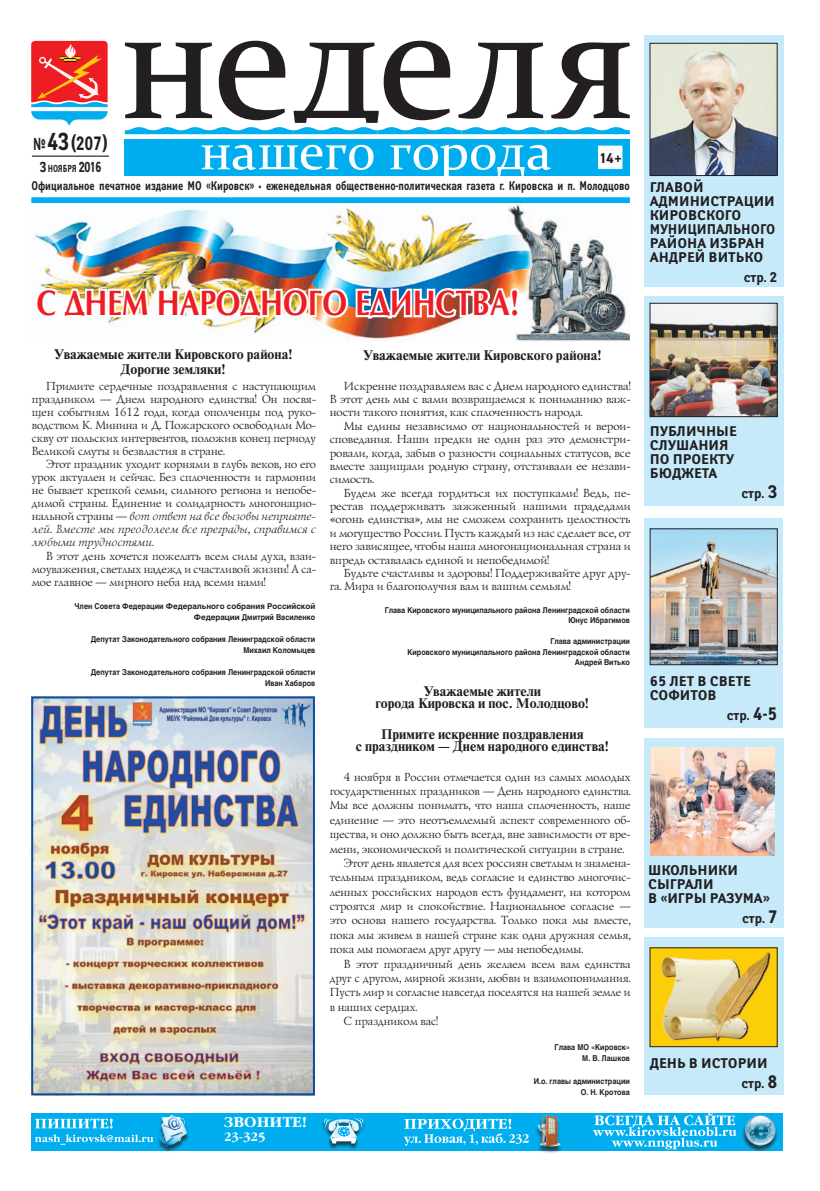
<style>
.page{position:relative;width:820px;height:1191px;background:#fff}
.page>*{position:absolute;margin:0;border:0;box-sizing:border-box;transform-origin:0 0}
.t1{font:700 36px "AG Opus";color:#ee1d23;scale:.82 1}
.t2{font:700 19.2px "Yanus C";color:#231f20;scale:.9 1}
.t3{font:700 14px/14px "Yanus C";color:#231f20}
.t4{font:700 14px "Yanus C";color:#231f20;scale:.9 1}
.t5{font:700 14px "Garamond C";color:#fff}
.t6{font:700 14px "Yanus C";color:#231f20}
.t7{font:700 13.1px/12.4px "Newton C";color:#231f20;text-align:center}
.t8{font:700 12.5px "Yanus C";color:#231f20;scale:.74 1}
.t9{font:12px/13px "Lazurski C";color:#231f20;text-align:justify}
.t10{font:700 12px "Garamond C";color:#fff}
.t11{font:700 10.1px "Yanus C";letter-spacing:-.015em;color:#231f20;scale:.7 1}
.t12{font:700 8px/11px "Helios";color:#231f20;text-align:right;scale:.9 1}
.s1{font-size:17.3px}
.s2{font-size:24.4px}
.s3{font-size:14.4px}
.s4{font-style:italic}
.s5{font-size:18px}
</style>
<div class="page">
<div style="left:643px;top:937px;width:139px;height:158px;background:#c6eafa"></div>
<img style="left:651px;top:949px;width:124px;height:96px">
<div style="left:644px;top:518px;width:138px;height:209px;background:#c6eafa"></div>
<img style="left:651px;top:530px;width:124px;height:133px">
<div style="left:649px;top:528px;width:128px;height:137px;border:1px solid #231f20"></div>
<img style="left:34px;top:699px;width:278px;height:393px">
<div style="left:31px;top:696px;width:284px;height:399px;border:2px solid #0d4da1"></div>
<div style="left:643px;top:738px;width:139px;height:189px;background:#c6eafa"></div>
<img style="left:650px;top:747px;width:124px;height:108px">
<div style="left:643px;top:35px;width:139px;height:252px;background:#c6eafa"></div>
<img style="left:651px;top:45px;width:124px;height:129px">
<div style="left:649px;top:43px;width:128px;height:133px;border:1px solid #231f20"></div>
<div style="left:643px;top:296px;width:139px;height:210px;background:#c6eafa"></div>
<img style="left:651px;top:305px;width:124px;height:110px">
<div style="left:649px;top:303px;width:128px;height:114px;border:1px solid #231f20"></div>
<img style="left:31px;top:203px;width:598px;height:138px">
<img style="left:33px;top:282px;width:489px;height:60px">
<svg style="left:125px;top:41px;width:504px;height:82px"></svg>
<div style="left:125px;top:139px;width:504px;height:37px;background:#00aeef"></div>
<svg style="left:125px;top:127px;width:504px;height:7px"></svg>
<svg style="left:31px;top:41px;width:77px;height:84px;background:#ce686b"></svg>
<svg style="left:201px;top:145px;width:349px;height:31px"></svg>
<hr style="left:32px;top:156px;width:77px;height:1px;background:#231f20">
<div style="left:31px;top:197px;width:598px;height:6px;background:#00aeef"></div>
<div style="left:597px;top:145px;width:25px;height:24px;background:#fff"></div>
<div style="left:596px;top:145px;width:27px;height:25px;border:1px solid #00aeef"></div>
<div style="left:31px;top:1113px;width:751px;height:37px;background:#00aeef"></div>
<div style="left:157px;top:1116px;width:33px;height:36px;background:#231f20;opacity:.75"></div>
<img style="left:160px;top:1115px;width:27px;height:31px">
<div style="left:320px;top:1118px;width:45px;height:32px;background:#231f20;opacity:.75"></div>
<img style="left:324px;top:1118px;width:39px;height:25px">
<div style="left:741px;top:1116px;width:36px;height:36px;background:#231f20;opacity:.75"></div>
<img style="left:743px;top:1115px;width:32px;height:30px">
<svg style="left:35px;top:1134px;width:118px;height:10px"></svg>
<svg style="left:35px;top:1118px;width:78px;height:10px"></svg>
<div style="left:534px;top:1116px;width:28px;height:37px;background:#231f20;opacity:.75"></div>
<img style="left:540px;top:1116px;width:6px;height:13px">
<svg style="left:592px;top:1113px;width:144px;height:36px"></svg>
<svg style="left:403px;top:1118px;width:125px;height:27px"></svg>
<h2 class="t2" style="left:33px;top:132px;width:85px"><span class="s1">№</span><span class="s2">43</span>(207)</h2>
<p class="t8" style="left:31px;top:179px;width:810px">Официальное печатное издание МО «Кировск» • еженедельная общественно-политическая газета г. Кировска и п. М олодцово</p>
<p class="t6" style="left:598px;top:149px;width:24px">14+</p>
<p class="t11" style="left:39px;top:163px;width:90px"><span class="s3">3</span> ноября <span class="s3">2016</span></p>
<h1 class="t1" style="left:37px;top:283px;width:590px">С ДНЕМ НАРОДНОГО ЕДИНСТВА!</h1>
<p class="t7" style="left:54px;top:347px;width:240px;line-height:14.9px">Уважаемые жители Кировского района!<br>Дорогие земляки!</p>
<p class="t9" style="left:31px;top:380px;width:286px;text-indent:14px">Примите сердечные поздравления с наступающим праздником — Днем народного единства! Он посвя&shy;щен событиям 1612 года, когда ополченцы под руко&shy;водством К. Минина и Д. Пожарского освободили Мо&shy;скву от польских интервентов, положив конец периоду Великой смуты и безвластия в стране.</p>
<p class="t9" style="left:31px;top:458px;width:286px;text-indent:14px">Этот праздник уходит корнями в глубь веков, но его урок актуален и сейчас. Без сплоченности и гармонии не бывает крепкой семьи, сильного региона и непобе&shy;димой страны. Единение и солидарность многонацио&shy;нальной страны — <span class="s4">вот ответ на все вызовы неприяте&shy;лей. Вместе мы преодолеем все преграды, справимся с любыми трудностями.</span></p>
<p class="t9" style="left:31px;top:549px;width:286px;text-indent:14px">В этот день хочется пожелать всем силы духа, взаи&shy;моуважения, светлых надежд и счастливой жизни! А са&shy;мое главное — мирного неба над всеми нами!</p>
<p class="t12" style="left:74px;top:600px;width:269px">Член Совета Федерации Федерального собрания Российской<br>Федерации Дмитрий Василенко</p>
<p class="t12" style="left:91px;top:633px;width:251px">Депутат Законодательного собрания Ленинградской области<br>Михаил Коломыцев</p>
<p class="t12" style="left:91px;top:666px;width:251px">Депутат Законодательного собрания Ленинградской области<br>Иван Хабаров</p>
<p class="t5" style="left:224px;top:1114px;width:84px">звоните!</p>
<p class="t10" style="left:224px;top:1130px;width:43px">23-325</p>
<p class="t7" style="left:363px;top:349px;width:240px">Уважаемые жители Кировского района!</p>
<p class="t9" style="left:329px;top:379px;width:302px;line-height:13.4px;text-indent:14px">Искренне поздравляем вас с Днем народного единства!<br>В этот день мы с вами возвращаемся к пониманию важ&shy;ности такого понятия, как сплоченность народа.</p>
<p class="t9" style="left:329px;top:419px;width:302px;line-height:13.4px;text-indent:14px">Мы едины независимо от национальностей и верои&shy;споведания. Наши предки не один раз это демонстри&shy;ровали, когда, забыв о разности социальных статусов, все вместе защищали родную страну, отстаивали ее незави&shy;симость.</p>
<p class="t9" style="left:329px;top:486px;width:302px;line-height:13.4px;text-indent:14px">Будем же всегда гордиться их поступками! Ведь, пе&shy;рестав поддерживать зажженный нашими прадедами «огонь единства», мы не сможем сохранить целостность и могущество России. Пусть каждый из нас сделает все, от него зависящее, чтобы наша многонациональная страна и впредь оставалась единой и непобедимой!</p>
<p class="t9" style="left:329px;top:566px;width:302px;line-height:13.4px;text-indent:14px">Будьте счастливы и здоровы! Поддерживайте друг дру&shy;га. Мира и благополучия вам и вашим семьям!</p>
<p class="t12" style="left:384px;top:605px;width:274px;line-height:10.4px">Глава Кировского муниципального района Ленинградской области<br>Юнус Ибрагимов</p>
<p class="t12" style="left:407px;top:636px;width:248px;line-height:10.4px">Глава администрации<br>Кировского муниципального района Ленинградской области<br>Андрей Витько</p>
<p class="t7" style="left:375px;top:685px;width:215px">Уважаемые жители<br>города Кировска и пос. Молодцово!</p>
<p class="t7" style="left:355px;top:728px;width:255px">Примите искренние поздравления<br>с праздником — Днем народного единства!</p>
<p class="t9" style="left:343px;top:770px;width:288px">4 ноября в России отмечается один из самых молодых</p>
<p class="t9" style="left:329px;top:784px;width:302px">государственных праздников — День народного единства.</p>
<p class="t9" style="left:329px;top:799px;width:302px">Мы все должны понимать, что наша сплоченность, наше</p>
<p class="t9" style="left:329px;top:813px;width:302px">единение — это неотъемлемый аспект современного об-</p>
<p class="t9" style="left:329px;top:828px;width:302px">щества, и оно должно быть всегда, вне зависимости от вре-</p>
<p class="t9" style="left:329px;top:842px;width:296px">мени, экономической и политической ситуации в стране.</p>
<p class="t9" style="left:343px;top:856px;width:288px">Этот день является для всех россиян светлым и знамена-</p>
<p class="t9" style="left:329px;top:871px;width:302px">тельным праздником, ведь согласие и единство многочис-</p>
<p class="t9" style="left:329px;top:885px;width:302px">ленных российских народов есть фундамент, на котором</p>
<p class="t9" style="left:329px;top:899px;width:302px">строятся мир и спокойствие. Национальное согласие —</p>
<p class="t9" style="left:329px;top:914px;width:302px">это основа нашего государства. Только пока мы вместе,</p>
<p class="t9" style="left:329px;top:928px;width:302px">пока мы живем в нашей стране как одна дружная семья,</p>
<p class="t9" style="left:329px;top:942px;width:255px">пока мы помогаем друг другу — мы непобедимы.</p>
<p class="t9" style="left:343px;top:957px;width:288px">В этот праздничный день желаем всем вам единства</p>
<p class="t9" style="left:329px;top:971px;width:302px">друг с другом, мирной жизни, любви и взаимопонимания.</p>
<p class="t9" style="left:329px;top:986px;width:302px">Пусть мир и согласие навсегда поселятся на нашей земле и</p>
<p class="t9" style="left:329px;top:1000px;width:89px">в наших сердцах.</p>
<p class="t9" style="left:343px;top:1014px;width:96px">С праздником вас!</p>
<p class="t12" style="left:554px;top:1041px;width:85px;line-height:11.4px">Глава МО «Кировск»<br>М. В. Лашков</p>
<p class="t12" style="left:533px;top:1075px;width:108px;line-height:11.4px">И.о. главы администрации<br>О. Н. Кротова</p>
<p class="t3" style="left:649px;top:181px;width:127px">Главой администрации<br>Кировского муниципального района избран<br>Андрей В итько</p>
<p class="t4" style="left:743px;top:269px;width:39px">стр. 2</p>
<p class="t3" style="left:649px;top:425px;width:88px">Публичные слушания по проекту бюджета</p>
<p class="t4" style="left:741px;top:485px;width:41px">стр. <span class="s5">3</span></p>
<p class="t3" style="left:649px;top:674px;width:102px">65 лет в свете софитов</p>
<p class="t4" style="left:726px;top:706px;width:58px">стр. <span class="s5">4-5</span></p>
<p class="t3" style="left:647px;top:863px;width:123px">Школьники сыграли<br>в «И гры разума»</p>
<p class="t4" style="left:741px;top:909px;width:41px">стр. <span class="s5">7</span></p>
<p class="t3" style="left:741px;top:1053px;width:37px;line-height:19.7px;text-indent:-92px">день в истории стр. <span class="s5">8</span></p>
</div>
